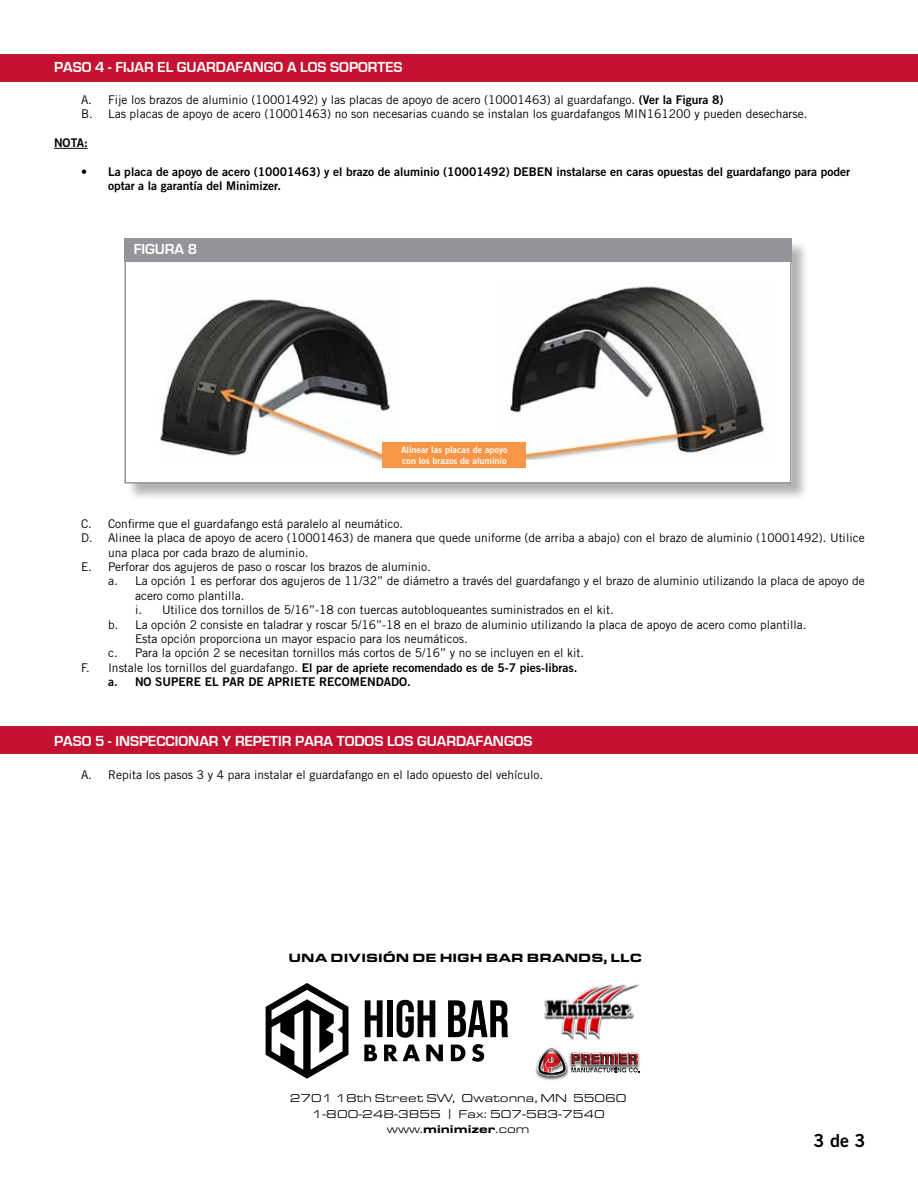
<style>
.page{position:relative;width:918px;height:1188px;background:#fff}
.page>*{position:absolute;margin:0;border:0;box-sizing:border-box;transform-origin:0 0}
.t1{font:18px "Trade Gothic LT Std Bd 2";color:#000}
.t2{font:700 15px "Eurostile";color:#fff}
.t3{font:900 12.45px "Eurostile Ext";color:#000}
.t4{font:12px/14.4px "Trade Gothic LT Std";color:#000}
.t5{font:12px/14.4px "Trade Gothic LT Std Bd 2";color:#000}
.t6{font:11.7px/15.8px "Eurostile Ext";color:#000;text-align:center}
.t7{font:9px/10.8px "Trade Gothic LT Std Bd 2";color:#fff}
.s1{font-family:"Trade Gothic LT Std Bd 2"}
.s2{font-family:"Trade Gothic LT Std"}
.s3{font-weight:900}
</style>
<div class="page">
<div style="left:126px;top:240px;width:683px;height:261px;background:#000;opacity:.3"></div>
<div style="left:124px;top:239px;width:668px;height:244px;background:#fff"></div>
<div style="left:124px;top:238px;width:668px;height:24px;background:#939598"></div>
<div style="left:124px;top:238px;width:668px;height:246px;border:2px solid #939598"></div>
<div style="left:0;top:54px;width:918px;height:28px;background:#c41230"></div>
<div style="left:0;top:727px;width:918px;height:27px;background:#c41230"></div>
<hr style="left:54px;top:148px;width:34px;height:1px;background:#000">
<img style="left:160px;top:299px;width:240px;height:163px">
<img style="left:499px;top:286px;width:266px;height:174px">
<div style="left:382px;top:443px;width:144px;height:25px;background:#f79646"></div>
<img style="left:535px;top:1047px;width:31px;height:33px">
<img style="left:639px;top:1055px;width:1px;height:13px">
<svg style="left:537px;top:1048px;width:102px;height:28px"></svg>
<img style="left:544px;top:984px;width:96px;height:56px">
<svg style="left:365px;top:1000px;width:18px;height:37px"></svg>
<div style="left:387px;top:1000px;width:6px;height:37px;background:#000"></div>
<svg style="left:397px;top:1000px;width:38px;height:38px"></svg>
<svg style="left:448px;top:1000px;width:60px;height:37px"></svg>
<svg style="left:364px;top:1045px;width:13px;height:16px"></svg>
<svg style="left:384px;top:1045px;width:36px;height:16px"></svg>
<svg style="left:426px;top:1045px;width:17px;height:16px"></svg>
<svg style="left:451px;top:1045px;width:14px;height:16px"></svg>
<svg style="left:472px;top:1044px;width:12px;height:18px"></svg>
<svg style="left:266px;top:983px;width:82px;height:96px"></svg>
<p class="t2" style="left:54px;top:58px;width:350px">PASO 4 - FIJAR EL GUARDAFANGO A LOS SOPORTES</p>
<p class="t4" style="left:81px;top:92px;width:728px">A. Fije los brazos de aluminio (10001492) y las placas de apoyo de acero (10001463) al guardafango. <span class="s1">(Ver la Figura 8)<br></span>B. Las placas de apoyo de acero (10001463) no son necesarias cuando se instalan los guardafangos MIN161200 y pueden desecharse.</p>
<p class="t5" style="left:54px;top:135px;width:35px">NOTA:</p>
<p class="t5" style="left:108px;top:164px;width:744px;text-indent:-27px">• La placa de apoyo de acero (10001463) y el brazo de aluminio (10001492) DEBEN instalarse en caras opuestas del guardafango para poder optar a la garantía del Minimizer.</p>
<p class="t2" style="left:134px;top:241px;width:65px">FIGURA 8</p>
<p class="t7" style="left:401px;top:445px;width:108px">Alinear las placas de apoyo con los brazos de aluminio</p>
<p class="t4" style="left:81px;top:516px;width:324px">C. Confirme que el guardafango está paralelo al neumático.</p>
<p class="t4" style="left:81px;top:531px;width:785px">D. Alinee la placa de apoyo de acero (10001463) de manera que quede uniforme (de arriba a abajo) con el brazo de aluminio (10001492). Utilice</p>
<p class="t4" style="left:108px;top:545px;width:202px">una placa por cada brazo de aluminio.</p>
<p class="t4" style="left:81px;top:559px;width:351px">E. Perforar dos agujeros de paso o roscar los brazos de aluminio.</p>
<p class="t4" style="left:108px;top:574px;width:758px">a. La opción 1 es perforar dos agujeros de 11/32” de diámetro a través del guardafango y el brazo de aluminio utilizando la placa de apoyo de</p>
<p class="t4" style="left:135px;top:588px;width:111px">acero como plantilla.</p>
<p class="t4" style="left:135px;top:603px;width:480px">i. Utilice dos tornillos de 5/16”-18 con tuercas autobloqueantes suministrados en el kit.</p>
<p class="t4" style="left:108px;top:617px;width:700px">b. La opción 2 consiste en taladrar y roscar 5/16”-18 en el brazo de aluminio utilizando la placa de apoyo de acero como plantilla.</p>
<p class="t4" style="left:135px;top:631px;width:334px">Esta opción proporciona un mayor espacio para los neumáticos.</p>
<p class="t4" style="left:108px;top:646px;width:478px">c. Para la opción 2 se necesitan tornillos más cortos de 5/16” y no se incluyen en el kit.</p>
<p class="t5" style="left:108px;top:660px;width:471px;text-indent:-27px"><span class="s2">F. Instale los tornillos del guardafango.</span> El par de apriete recomendado es de 5-7 pies-libras. a. NO SUPERE EL PAR DE APRIETE RECOMENDADO.</p>
<p class="t2" style="left:54px;top:733px;width:480px">PASO 5 - INSPECCIONAR Y REPETIR PARA TODOS LOS GUARDAFANGOS</p>
<p class="t4" style="left:81px;top:767px;width:464px">A. Repita los pasos 3 y 4 para instalar el guardafango en el lado opuesto del vehículo.</p>
<p class="t3" style="left:288px;top:949px;width:355px">UNA DIVISIÓN DE HIGH BAR BRANDS, LLC</p>
<p class="t6" style="left:290px;top:1090px;width:338px">2701 18th Street SW, Owatonna, MN 55060<br>1-800-248-3855 | Fax: 507-583-7540 www.<span class="s3">minimizer</span>.com</p>
<h1 class="t1" style="left:814px;top:1129px;width:53px">3 de 3</h1>
</div>
